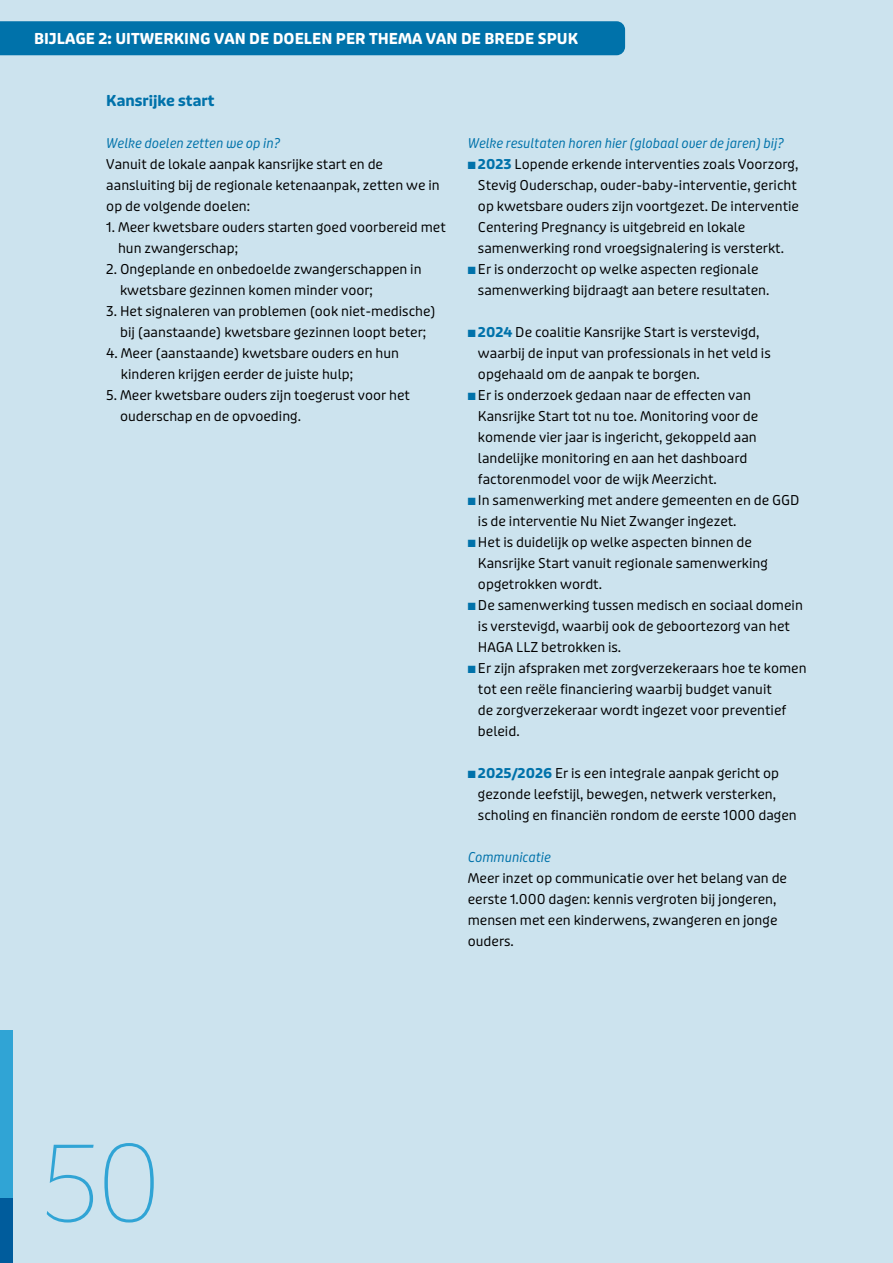
<style>
.page{position:relative;width:893px;height:1263px;background:#cce3ee}
.page>*{position:absolute;margin:0;border:0;box-sizing:border-box;transform-origin:0 0}
.t1{font:200 108px "Unitext";color:#30a4d5}
.t2{font:700 15px "Puffin Display Soft";color:#fff}
.t3{font:700 15px "Puffin Display Soft";color:#0072aa}
.t4{font:13.5px/21px "Puffin Display Soft";color:#000}
.t5{font:italic 13.5px "Puffin Display Soft";color:#0072aa}
.s1{color:#0072aa}
.s2{font-weight:700;color:#0072aa}
</style>
<div class="page">
<div style="left:0;top:21px;width:625px;height:34px;background:#0072aa"></div>
<div style="left:0;top:1030px;width:13px;height:233px;background:#30a4d5"></div>
<div style="left:0;top:1198px;width:13px;height:65px;background:#005c9c"></div>
<p class="t2" style="left:34px;top:30px;width:545px">BIJLAGE 2: UITWERKING VAN DE DOELEN PER THEMA VAN DE BREDE SPUK</p>
<p class="t3" style="left:106px;top:92px;width:110px">Kansrijke start</p>
<p class="t5" style="left:106px;top:135px;width:175px">Welke doelen zetten we op in?</p>
<p class="t4" style="left:106px;top:154px;width:335px">Vanuit de lokale aanpak kansrijke start en de aansluiting bij de regionale ketenaanpak, zetten we in op de volgende doelen:</p>
<p class="t4" style="left:118px;top:217px;width:329px;text-indent:-12px">1. Meer kwetsbare ouders starten goed voorbereid met hun zwangerschap;</p>
<p class="t4" style="left:120px;top:259px;width:303px;text-indent:-14px">2. Ongeplande en onbedoelde zwangerschappen in kwetsbare gezinnen komen minder voor;</p>
<p class="t4" style="left:106px;top:301px;width:331px;text-align:center">3. Het signaleren van problemen (ook niet-medische) bij (aanstaande) kwetsbare gezinnen loopt beter;</p>
<p class="t4" style="left:121px;top:343px;width:280px;text-indent:-14px">4. Meer (aanstaande) kwetsbare ouders en hun kinderen krijgen eerder de juiste hulp;</p>
<p class="t4" style="left:120px;top:385px;width:291px;text-indent:-14px">5. Meer kwetsbare ouders zijn toegerust voor het ouderschap en de opvoeding.</p>
<p class="t5" style="left:468px;top:135px;width:318px">Welke resultaten horen hier (globaal over de jaren) bij?</p>
<p class="t4" style="left:478px;top:154px;width:323px;text-indent:-10px"><span class="s1">■</span> <span class="s2">2023</span> Lopende erkende interventies zoals Voorzorg, Stevig Ouderschap, ouder-baby-interventie, gericht op kwetsbare ouders zijn voortgezet. De interventie Centering Pregnancy is uitgebreid en lokale samenwerking rond vroegsignalering is versterkt.</p>
<p class="t4" style="left:478px;top:259px;width:293px;text-indent:-10px"><span class="s1">■</span> Er is onderzocht op welke aspecten regionale samenwerking bijdraagt aan betere resultaten.</p>
<p class="t4" style="left:478px;top:322px;width:294px;text-indent:-10px"><span class="s1">■</span> <span class="s2">2024</span> De coalitie Kansrijke Start is verstevigd, waarbij de input van professionals in het veld is opgehaald om de aanpak te borgen.</p>
<p class="t4" style="left:478px;top:385px;width:282px;text-indent:-10px"><span class="s1">■</span> Er is onderzoek gedaan naar de effecten van Kansrijke Start tot nu toe. Monitoring voor de komende vier jaar is ingericht, gekoppeld aan landelijke monitoring en aan het dashboard factorenmodel voor de wijk Meerzicht.</p>
<p class="t4" style="left:478px;top:490px;width:323px;text-indent:-10px"><span class="s1">■</span> In samenwerking met andere gemeenten en de GGD is de interventie Nu Niet Zwanger ingezet.</p>
<p class="t4" style="left:478px;top:532px;width:291px;text-indent:-10px"><span class="s1">■</span> Het is duidelijk op welke aspecten binnen de<br>Kansrijke Start vanuit regionale samenwerking opgetrokken wordt.</p>
<p class="t4" style="left:478px;top:595px;width:326px;text-indent:-10px"><span class="s1">■</span> De samenwerking tussen medisch en sociaal domein is verstevigd, waarbij ook de geboortezorg van het<br>HAGA LLZ betrokken is.</p>
<p class="t4" style="left:478px;top:658px;width:330px;text-indent:-10px"><span class="s1">■</span> Er zijn afspraken met zorgverzekeraars hoe te komen tot een reële financiering waarbij budget vanuit<br>de zorgverzekeraar wordt ingezet voor preventief beleid.</p>
<p class="t4" style="left:478px;top:763px;width:320px;text-indent:-10px"><span class="s1">■</span> <span class="s2">2025/2026</span> Er is een integrale aanpak gericht op gezonde leefstijl, bewegen, netwerk versterken, scholing en financiën rondom de eerste 1000 dagen</p>
<p class="t5" style="left:468px;top:849px;width:85px">Communicatie</p>
<p class="t4" style="left:468px;top:868px;width:321px">Meer inzet op communicatie over het belang van de eerste 1.000 dagen: kennis vergroten bij jongeren, mensen met een kinderwens, zwangeren en jonge ouders.</p>
<h1 class="t1" style="left:43px;top:1107px;width:119px">50</h1>
</div>
